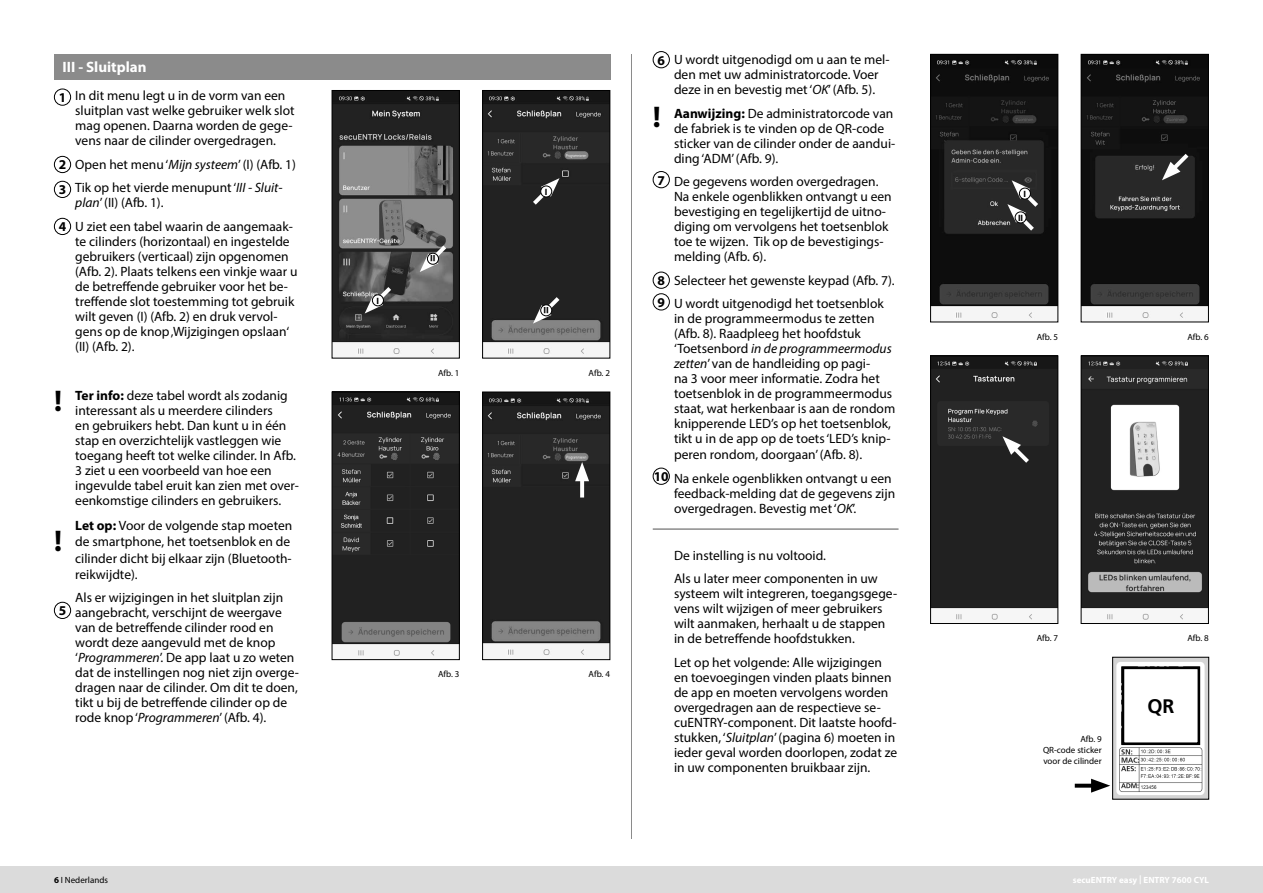
<style>
.page{position:relative;width:1263px;height:893px;background:#fff}
.page>*{position:absolute;margin:0;border:0;box-sizing:border-box;transform-origin:0 0}
.t1{font:700 30px "Myriad Pro";color:#000}
.t2{font:700 19.5px "Frutiger LT Pro";color:#000}
.t3{font:700 15px "Myriad Pro";color:#fff}
.t4{font:13.5px/15px "Myriad Pro";color:#000}
.t5{font:700 13.5px/24.9px "Myriad Pro";color:#000}
.t6{font:700 9.15px "Myriad Pro";color:#000}
.t7{font:9px/10.8px "Myriad Pro";color:#000;text-align:justify}
.t8{font:700 9px "Myriad Pro";color:#fff}
.s1{font-style:italic}
.s2{font-weight:700}
</style>
<div class="page">
<div style="left:0;top:866px;width:1263px;height:27px;background:#dbdbdb"></div>
<hr style="left:631px;top:54px;width:1px;height:785px;background:#8b8b8b">
<div style="left:54px;top:54px;width:556px;height:26px;background:#8b8b8b"></div>
<div style="left:54px;top:218px;width:17px;height:17px;border:1px solid #000;border-radius:50%"></div>
<div style="left:54px;top:602px;width:17px;height:17px;border:1px solid #000;border-radius:50%"></div>
<img style="left:334px;top:394px;width:124px;height:262px">
<div style="left:332px;top:392px;width:128px;height:268px;border:1px solid #000"></div>
<div style="left:54px;top:89px;width:17px;height:17px;border:1px solid #000;border-radius:50%"></div>
<div style="left:54px;top:156px;width:17px;height:17px;border:1px solid #000;border-radius:50%"></div>
<div style="left:54px;top:181px;width:17px;height:17px;border:1px solid #000;border-radius:50%"></div>
<img style="left:334px;top:92px;width:124px;height:264px">
<div style="left:332px;top:90px;width:128px;height:268px;border:1px solid #000"></div>
<img style="left:484px;top:92px;width:124px;height:264px">
<div style="left:482px;top:90px;width:128px;height:268px;border:1px solid #000"></div>
<img style="left:484px;top:394px;width:124px;height:263px">
<div style="left:482px;top:392px;width:128px;height:268px;border:1px solid #000"></div>
<svg style="left:420px;top:241px;width:30px;height:31px"></svg>
<svg style="left:365px;top:283px;width:30px;height:30px"></svg>
<div style="left:372px;top:295px;width:11px;height:11px;background:#fff;border-radius:50%"></div>
<div style="left:372px;top:295px;width:12px;height:11px;border:1px solid #000;border-radius:50%"></div>
<div style="left:427px;top:253px;width:11px;height:11px;background:#fff;border-radius:50%"></div>
<div style="left:427px;top:253px;width:12px;height:12px;border:1px solid #000;border-radius:50%"></div>
<svg style="left:529px;top:178px;width:30px;height:31px"></svg>
<svg style="left:580px;top:481px;width:4px;height:16px"></svg>
<svg style="left:575px;top:462px;width:14px;height:19px"></svg>
<svg style="left:533px;top:293px;width:31px;height:31px"></svg>
<div style="left:541px;top:186px;width:11px;height:11px;background:#fff;border-radius:50%"></div>
<div style="left:540px;top:186px;width:12px;height:11px;border:1px solid #000;border-radius:50%"></div>
<div style="left:541px;top:305px;width:11px;height:11px;background:#fff;border-radius:50%"></div>
<div style="left:540px;top:305px;width:12px;height:11px;border:1px solid #000;border-radius:50%"></div>
<div style="left:653px;top:51px;width:17px;height:17px;border:1px solid #000;border-radius:50%"></div>
<div style="left:653px;top:171px;width:17px;height:17px;border:1px solid #000;border-radius:50%"></div>
<div style="left:653px;top:272px;width:17px;height:17px;border:1px solid #000;border-radius:50%"></div>
<div style="left:653px;top:293px;width:17px;height:17px;border:1px solid #000;border-radius:50%"></div>
<div style="left:653px;top:468px;width:17px;height:17px;border:1px solid #000;border-radius:50%"></div>
<img style="left:1083px;top:357px;width:124px;height:263px">
<div style="left:1081px;top:355px;width:128px;height:269px;border:1px solid #000"></div>
<img style="left:932px;top:357px;width:124px;height:263px">
<div style="left:930px;top:355px;width:128px;height:269px;border:1px solid #000"></div>
<img style="left:1083px;top:56px;width:124px;height:264px">
<div style="left:1081px;top:54px;width:128px;height:268px;border:1px solid #000"></div>
<img style="left:932px;top:56px;width:124px;height:264px">
<div style="left:930px;top:54px;width:128px;height:268px;border:1px solid #000"></div>
<svg style="left:1002px;top:436px;width:31px;height:31px"></svg>
<svg style="left:1162px;top:150px;width:30px;height:30px"></svg>
<svg style="left:1007px;top:180px;width:35px;height:55px;background:#444"></svg>
<div style="left:1019px;top:188px;width:11px;height:11px;background:#fff;border-radius:50%"></div>
<div style="left:1019px;top:188px;width:12px;height:11px;border:1px solid #000;border-radius:50%"></div>
<div style="left:1015px;top:212px;width:11px;height:11px;background:#fff;border-radius:50%"></div>
<div style="left:1015px;top:212px;width:11px;height:11px;border:1px solid #000;border-radius:50%"></div>
<img style="left:1114px;top:659px;width:93px;height:138px">
<div style="left:1112px;top:657px;width:97px;height:142px;border:1px solid #000"></div>
<div style="left:1123px;top:668px;width:76px;height:76px;background:#fff"></div>
<div style="left:1122px;top:666px;width:78px;height:79px;border:3px solid #000"></div>
<svg style="left:1075px;top:784px;width:16px;height:4px"></svg>
<svg style="left:1091px;top:779px;width:19px;height:14px"></svg>
<hr style="left:653px;top:528px;width:245px;height:2px;background:#8b8b8b">
<p class="t3" style="left:63px;top:58px;width:86px">III - Sluitplan</p>
<p class="t5" style="left:59px;top:85px;width:9px">1</p>
<p class="t5" style="left:59px;top:152px;width:9px">2<br>3</p>
<p class="t5" style="left:59px;top:214px;width:9px">4</p>
<h1 class="t1" style="left:54px;top:381px;width:10px">!</h1>
<h1 class="t1" style="left:54px;top:521px;width:10px">!</h1>
<p class="t5" style="left:59px;top:598px;width:9px">5</p>
<p class="t4" style="left:75px;top:88px;width:221px">In dit menu legt u in de vorm van een sluitplan vast welke gebruiker welk slot mag openen. Daarna worden de gege&shy;vens naar de cilinder overgedragen.</p>
<p class="t4" style="left:75px;top:152px;width:222px;line-height:23.5px">Open het menu ‘<span class="s1">Mijn systeem</span>’ (I) (Afb. 1)<br>Tik op het vierde menupunt ‘<span class="s1">III - Sluit-</span></p>
<p class="t4" style="left:75px;top:191px;width:219px;line-height:23.5px"><span class="s1">plan</span>’ (II) (Afb. 1).<br>U ziet een tabel waarin de aangemaak-</p>
<p class="t4" style="left:75px;top:234px;width:224px">te cilinders (horizontaal) en ingestelde gebruikers (verticaal) zijn opgenomen (Afb. 2). Plaats telkens een vinkje waar u de betreffende gebruiker voor het be&shy;treffende slot toestemming tot gebruik wilt geven (I) (Afb. 2) en druk vervol&shy;gens op de knop ‚Wijzigingen opslaan‘ (II) (Afb. 2).</p>
<p class="t4" style="left:75px;top:388px;width:225px"><span class="s2">Ter info:</span> deze tabel wordt als zodanig interessant als u meerdere cilinders<br>en gebruikers hebt. Dan kunt u in één stap en overzichtelijk vastleggen wie toegang heeft tot welke cilinder. In Afb.<br>3 ziet u een voorbeeld van hoe een ingevulde tabel eruit kan zien met over&shy;eenkomstige cilinders en gebruikers.</p>
<p class="t4" style="left:75px;top:517px;width:219px;line-height:16.2px"><span class="s2">Let op:</span> Voor de volgende stap moeten de smartphone, het toetsenblok en de cilinder dicht bij elkaar zijn (Bluetooth&shy;reikwijdte).</p>
<p class="t4" style="left:75px;top:590px;width:225px">Als er wijzigingen in het sluitplan zijn aangebracht, verschijnt de weergave van de betreffende cilinder rood en wordt deze aangevuld met de knop ‘<span class="s1">Programmeren</span>’. De app laat u zo weten dat de instellingen nog niet zijn overge&shy;dragen naar de cilinder. Om dit te doen, tikt u bij de betreffende cilinder op de rode knop ‘<span class="s1">Programmeren</span>’ (Afb. 4).</p>
<p class="t6" style="left:377px;top:295px;width:4px">I</p>
<p class="t6" style="left:436px;top:264px;width:7px;rotate:-180deg">II</p>
<p class="t6" style="left:545px;top:186px;width:4px">I</p>
<p class="t6" style="left:549px;top:316px;width:7px;rotate:-180deg">II</p>
<p class="t7" style="left:438px;top:367px;width:23px">Afb. 1</p>
<p class="t7" style="left:589px;top:367px;width:23px">Afb. 2</p>
<p class="t7" style="left:438px;top:669px;width:23px">Afb. 3</p>
<p class="t7" style="left:589px;top:669px;width:23px">Afb. 4</p>
<p class="t4" style="left:674px;top:52px;width:217px">U wordt uitgenodigd om u aan te mel&shy;den met uw administratorcode. Voer deze in en bevestig met ‘<span class="s1">OK</span>’ (Afb. 5).</p>
<p class="t4" style="left:674px;top:105px;width:223px"><span class="s2">Aanwijzing:</span> De administratorcode van de fabriek is te vinden op de QR-code sticker van de cilinder onder de aandui&shy;ding ‘ADM’ (Afb. 9).</p>
<p class="t4" style="left:674px;top:174px;width:219px">De gegevens worden overgedragen.<br>Na enkele ogenblikken ontvangt u een bevestiging en tegelijkertijd de uitno&shy;diging om vervolgens het toetsenblok toe te wijzen. Tik op de bevestigings&shy;melding (Afb. 6).</p>
<p class="t4" style="left:674px;top:268px;width:222px;line-height:23.5px">Selecteer het gewenste keypad (Afb. 7).<br>U wordt uitgenodigd het toetsenblok</p>
<p class="t4" style="left:674px;top:311px;width:223px">in de programmeermodus te zetten (Afb. 8). Raadpleeg het hoofdstuk ‘Toetsenbord <span class="s1">in de programmeermodus zetten</span>’ van de handleiding op pagi-<br>na 3 voor meer informatie. Zodra het toetsenblok in de programmeermodus staat, wat herkenbaar is aan de rondom knipperende LED’s op het toetsenblok, tikt u in de app op de toets ‘LED’s knip&shy;peren rondom, doorgaan’ (Afb. 8).</p>
<p class="t4" style="left:674px;top:471px;width:223px">Na enkele ogenblikken ontvangt u een feedback-melding dat de gegevens zijn overgedragen. Bevestig met ‘<span class="s1">OK</span>’.</p>
<p class="t4" style="left:674px;top:543px;width:205px;line-height:23.5px">De instelling is nu voltooid.<br>Als u later meer componenten in uw</p>
<p class="t4" style="left:674px;top:586px;width:225px">systeem wilt integreren, toegangsgege&shy;vens wilt wijzigen of meer gebruikers wilt aanmaken, herhaalt u de stappen in de betreffende hoofdstukken.</p>
<p class="t4" style="left:674px;top:655px;width:225px">Let op het volgende: Alle wijzigingen en toevoegingen vinden plaats binnen de app en moeten vervolgens worden overgedragen aan de respectieve se&shy;cuENTRY-component. Dit laatste hoofd&shy;stukken, ‘<span class="s1">Sluitplan</span>’ (pagina 6) moeten in ieder geval worden doorlopen, zodat ze in uw componenten bruikbaar zijn.</p>
<p class="t5" style="left:657px;top:47px;width:9px">6</p>
<h1 class="t1" style="left:653px;top:97px;width:10px">!</h1>
<p class="t5" style="left:657px;top:167px;width:9px">7</p>
<p class="t5" style="left:657px;top:269px;width:9px;line-height:21.8px">8<br>9</p>
<p class="t5" style="left:654px;top:464px;width:16px">10</p>
<p class="t6" style="left:1023px;top:188px;width:4px">I</p>
<p class="t6" style="left:1018px;top:212px;width:7px">II</p>
<p class="t7" style="left:1037px;top:331px;width:23px">Afb. 5</p>
<p class="t7" style="left:1187px;top:331px;width:23px">Afb. 6</p>
<p class="t7" style="left:1037px;top:633px;width:23px">Afb. 7</p>
<p class="t7" style="left:1043px;top:734px;width:60px;text-indent:37px">Afb. 9<br>QR-code sticker voor de cilinder</p>
<p class="t7" style="left:1187px;top:633px;width:23px">Afb. 8</p>
<h2 class="t2" style="left:1147px;top:695px;width:29px">QR</h2>
<p class="t7" style="left:54px;top:874px;width:55px"><span class="s2">6</span> I Nederlands</p>
<p class="t8" style="left:1073px;top:874px;width:138px">secuENTRY easy | ENTRY 7600 CYL</p>
</div>
